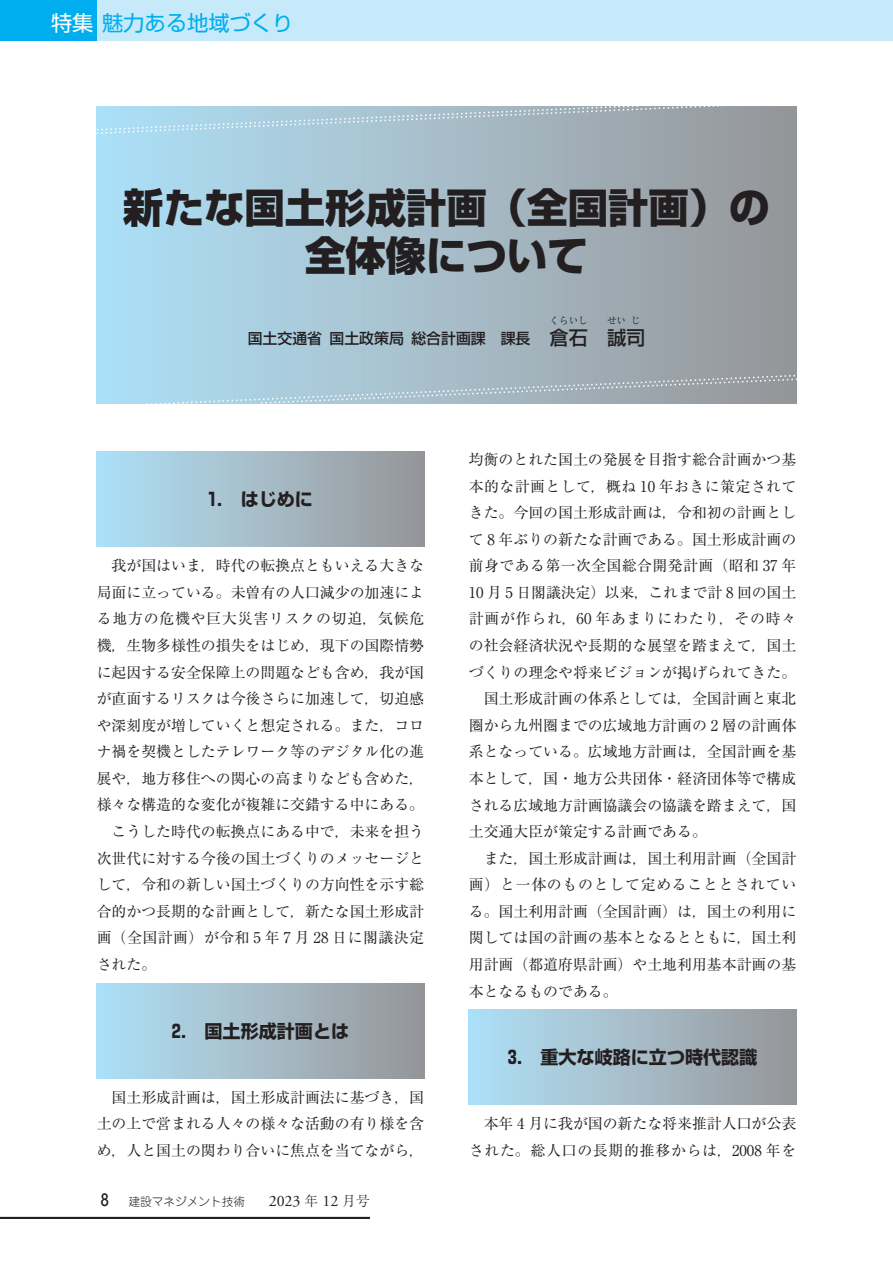
<style>
.page{position:relative;width:893px;height:1263px;background:#fff}
.page>*{position:absolute;margin:0;border:0;box-sizing:border-box;transform-origin:0 0}
.特集_タイトル{font:800 40.35px "Shin Go Pr 6 N";color:#231f20}
.t1{font:21.3px "Shin Go Pr 6 N";color:#00aeef}
.タイトル_名前{font:500 19.2px "Shin Go Pr 6 N";color:#231f20}
.大見出し_1__特集{font:700 18px "Shin Go Pr 6 N";color:#231f20}
.本文_14Q{font:14.85px/26.5px "Ryumin Pr 6 N";color:#231f20;text-align:justify}
.タイトル_名前-2{font:500 14.85px "Shin Go Pr 6 N";color:#231f20}
.t2{font:300 11.7px "Jun 101 Pro";color:#231f20}
.タイトル_名前-3{font:9.6px "Ryumin Pr 6 N";color:#231f20}
.s1{color:#fff}
.s2{font-size:19.2px}
.s3{font-family:"Jun 34 Pro";font-weight:500;font-size:15.9px}
.s4{font-family:"Adobe Garamond Pro";font-weight:400;font-size:15.9px}
.s5{font-family:"Ryumin Pr 6 N";font-size:13.8px}
</style>
<div class="page">
<div style="left:0;top:0;width:98px;height:40px;background:#00aeef"></div>
<div style="left:98px;top:0;width:795px;height:40px;background:#c6eafa"></div>
<div style="left:97px;top:452px;width:327px;height:94px;background:linear-gradient(to right,#b0e1f8,#989698)"></div>
<div style="left:97px;top:983px;width:327px;height:95px;background:linear-gradient(to right,#b0e1f8,#989698)"></div>
<div style="left:469px;top:1010px;width:327px;height:94px;background:linear-gradient(to right,#b0e1f8,#989698)"></div>
<div style="left:97px;top:106px;width:699px;height:298px;background:linear-gradient(to right,#b0e1f8,#989698)"></div>
<svg style="left:97px;top:106px;width:699px;height:29px"></svg>
<svg style="left:97px;top:374px;width:699px;height:30px"></svg>
<hr style="left:0;top:1217px;width:370px;height:2px;background:#231f20">
<h2 class="t1" style="left:51px;top:6px;width:244px"><span class="s1">特集</span>魅力ある地域づくり</h2>
<p class="特集_タイトル" style="left:123px;top:176px;width:648px">新たな国土形成計画（全国計画）の</p>
<p class="特集_タイトル" style="left:305px;top:224px;width:284px">全体像について</p>
<p class="タイトル_名前-3" style="left:550px;top:313px;width:40px">くらいし</p>
<p class="タイトル_名前" style="left:569px;top:322px;width:21px">石</p>
<p class="タイトル_名前" style="left:607px;top:322px;width:40px">誠司</p>
<p class="タイトル_名前-3" style="left:607px;top:313px;width:21px">せい</p>
<p class="タイトル_名前-3" style="left:631px;top:313px;width:11px">じ</p>
<p class="タイトル_名前-2" style="left:248px;top:326px;width:323px">国土交通省 国土政策局 総合計画課　課長 <span class="s2">倉</span></p>
<p class="大見出し_1__特集" style="left:208px;top:485px;width:107px">1.　はじめに</p>
<p class="本文_14Q" style="left:97px;top:552px;width:329px;text-indent:15px">我が国はいま，時代の転換点ともいえる大きな局面に立っている。未曽有の人口減少の加速による地方の危機や巨大災害リスクの切迫，気候危機，生物多様性の損失をはじめ，現下の国際情勢に起因する安全保障上の問題なども含め，我が国が直面するリスクは今後さらに加速して，切迫感や深刻度が増していくと想定される。また，コロナ禍を契機としたテレワーク等のデジタル化の進展や，地方移住への関心の高まりなども含めた，様々な構造的な変化が複雑に交錯する中にある。</p>
<p class="本文_14Q" style="left:97px;top:817px;width:329px;text-indent:15px">こうした時代の転換点にある中で，未来を担う次世代に対する今後の国土づくりのメッセージとして，令和の新しい国土づくりの方向性を示す総合的かつ長期的な計画として，新たな国土形成計画（全国計画）が令和 5 年 7 月 28 日に閣議決定された。</p>
<p class="大見出し_1__特集" style="left:172px;top:1016px;width:179px">2.　国土形成計画とは</p>
<p class="本文_14Q" style="left:97px;top:1083px;width:329px;text-indent:15px">国土形成計画は，国土形成計画法に基づき，国土の上で営まれる人々の様々な活動の有り様を含め，人と国土の関わり合いに焦点を当てながら，</p>
<p class="t2" style="left:101px;top:1192px;width:270px"><span class="s3">8</span> 建設マネジメント技術　　<span class="s4">2023</span> <span class="s5">年</span> <span class="s4">12</span> <span class="s5">月号</span></p>
<p class="本文_14Q" style="left:469px;top:445px;width:329px">均衡のとれた国土の発展を目指す総合計画かつ基本的な計画として，概ね 10 年おきに策定されてきた。今回の国土形成計画は，令和初の計画として 8 年ぶりの新たな計画である。国土形成計画の前身である第一次全国総合開発計画（昭和 37 年10 月 5 日閣議決定）以来，これまで計 8 回の国土計画が作られ，60 年あまりにわたり，その時々の社会経済状況や長期的な展望を踏まえて，国土づくりの理念や将来ビジョンが掲げられてきた。</p>
<p class="本文_14Q" style="left:469px;top:684px;width:329px;text-indent:15px">国土形成計画の体系としては，全国計画と東北圏から九州圏までの広域地方計画の 2 層の計画体系となっている。広域地方計画は，全国計画を基本として，国・地方公共団体・経済団体等で構成される広域地方計画協議会の協議を踏まえて，国土交通大臣が策定する計画である。</p>
<p class="本文_14Q" style="left:469px;top:844px;width:329px;text-indent:15px">また，国土形成計画は，国土利用計画（全国計画）と一体のものとして定めることとされている。国土利用計画（全国計画）は，国土の利用に関しては国の計画の基本となるとともに，国土利用計画（都道府県計画）や土地利用基本計画の基本となるものである。</p>
<p class="大見出し_1__特集" style="left:508px;top:1043px;width:251px">3.　重大な岐路に立つ時代認識</p>
<p class="本文_14Q" style="left:469px;top:1110px;width:329px;text-align:right">本年 4 月に我が国の新たな将来推計人口が公表された。総人口の長期的推移からは，2008 年を</p>
</div>
